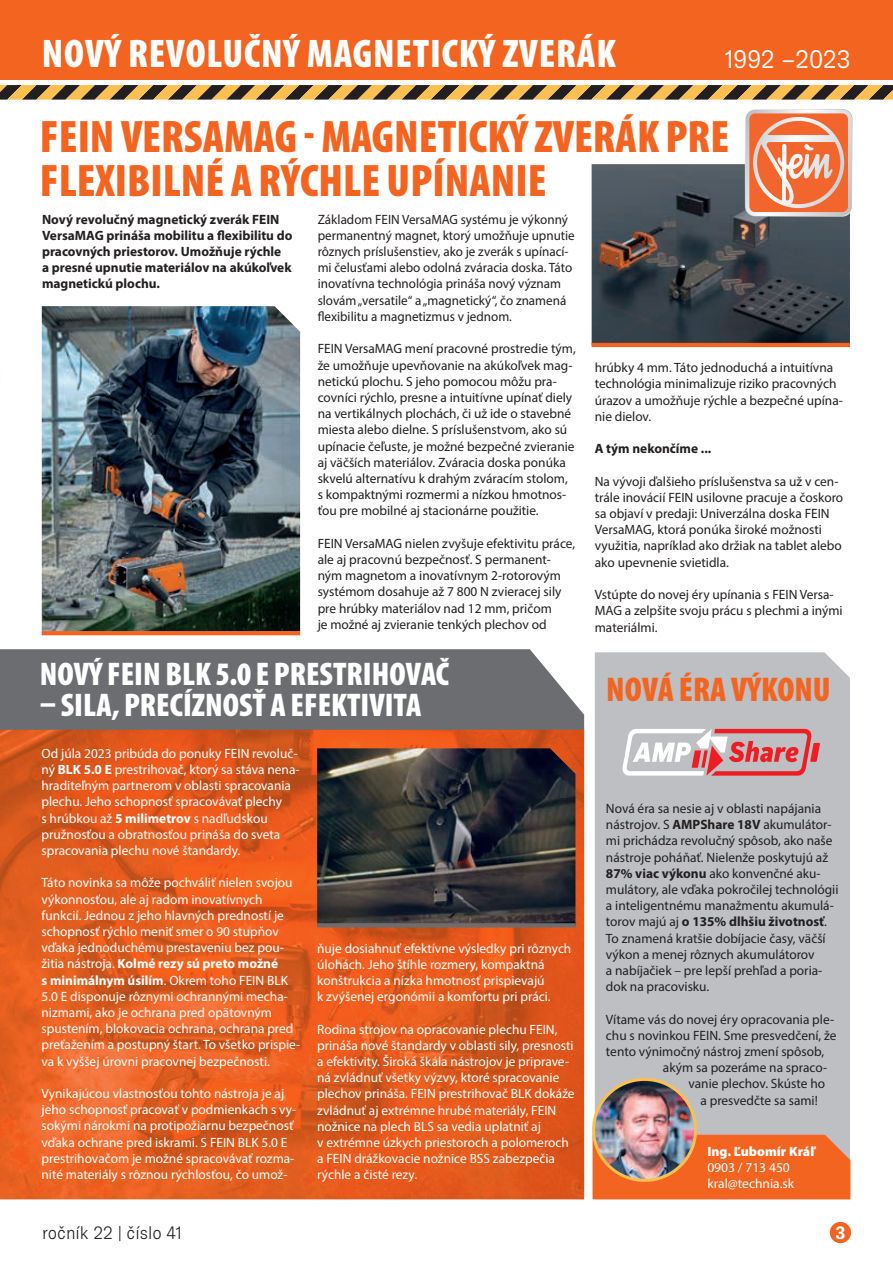
<style>
.page{position:relative;width:893px;height:1263px;background:#fff}
.page>*{position:absolute;margin:0;border:0;box-sizing:border-box;transform-origin:0 0}
.t1{font:900 condensed 45.75px/43.5px "Myriad Pro";color:#f36421}
.t2{font:900 condensed 40.05px "Myriad Pro";letter-spacing:.02em;color:#fff}
.t3{font:900 condensed 34.5px "Myriad Pro";color:#f36421}
.t4{font:900 condensed 32.85px "Myriad Pro";color:#fff}
.t5{font:25.5px "Brown Pro";color:#fff}
.t6{font:300 18px "Brown Pro";color:#231f20}
.t7{font:700 18px "Brown Pro";color:#fff}
.t8{font:13.5px/16.2px "Myriad Pro";color:#231f20}
.t9{font:13.5px/16.2px "Myriad Pro";color:#fff}
.t10{font:700 13.5px/16.2px "Myriad Pro";color:#231f20}
.t11{font:900 13.5px "Myriad Pro";color:#fff}
.s1{font-weight:700}
</style>
<div class="page">
<div style="left:595px;top:652px;width:255px;height:483px;background:#bebfc2"></div>
<div style="left:0;top:0;width:893px;height:79px;background:#f36421"></div>
<svg style="left:0;top:85px;width:893px;height:15px;background:#957540"></svg>
<img style="left:0;top:730px;width:584px;height:469px">
<div style="left:0;top:649px;width:584px;height:81px;background:#6c6d70"></div>
<svg style="left:622px;top:729px;width:198px;height:47px"></svg>
<div style="left:593px;top:1135px;width:257px;height:64px;background:#f36421"></div>
<img style="left:594px;top:1079px;width:102px;height:101px">
<div style="left:592px;top:1078px;width:105px;height:104px;border:3px solid #fdbf4f;border-radius:50%"></div>
<div style="left:830px;top:1222px;width:21px;height:21px;background:#f36421;border-radius:50%"></div>
<img style="left:317px;top:748px;width:258px;height:175px">
<hr style="left:317px;top:923px;width:258px;height:4px;background:#6c6d70">
<img style="left:592px;top:164px;width:258px;height:179px">
<hr style="left:591px;top:343px;width:259px;height:4px;background:#f36421">
<img style="left:42px;top:306px;width:258px;height:325px">
<hr style="left:42px;top:631px;width:258px;height:4px;background:#f36421">
<svg style="left:745px;top:109px;width:107px;height:108px;background:#eb9675"></svg>
<h2 class="t2" style="left:42px;top:28px;width:575px">NOVÝ REVOLUČNÝ MAGNETICKÝ ZVERÁK</h2>
<h3 class="t5" style="left:725px;top:45px;width:127px">1992 –2023</h3>
<h1 class="t1" style="left:40px;top:114px;width:691px">FEIN VERSAMAG - MAGNETICKÝ ZVERÁK PRE<br>FLEXIBILNÉ A RÝCHLE UPÍNANIE</h1>
<p class="t10" style="left:42px;top:211px;width:252px">Nový revolučný magnetický zverák FEIN VersaMAG prináša mobilitu a flexibilitu do pracovných priestorov. Umožňuje rýchle<br>a presné upnutie materiálov na akúkoľvek magnetickú plochu.</p>
<p class="t8" style="left:318px;top:211px;width:259px">Základom FEIN VersaMAG systému je výkonný permanentný magnet, ktorý umožňuje upnutie rôznych príslušenstiev, ako je zverák s upínací&shy;mi čelusťami alebo odolná zváracia doska. Táto inovatívna technológia prináša nový význam slovám „versatile“ a „magnetický“, čo znamená flexibilitu a magnetizmus v jednom.</p>
<p class="t8" style="left:318px;top:340px;width:260px">FEIN VersaMAG mení pracovné prostredie tým, že umožňuje upevňovanie na akúkoľvek mag&shy;netickú plochu. S jeho pomocou môžu pra&shy;covníci rýchlo, presne a intuitívne upínať diely na vertikálnych plochách, či už ide o stavebné miesta alebo dielne. S príslušenstvom, ako sú upínacie čeľuste, je možné bezpečné zvieranie aj väčších materiálov. Zváracia doska ponúka skvelú alternatívu k drahým zváracím stolom, s kompaktnými rozmermi a nízkou hmotnos&shy;ťou pre mobilné aj stacionárne použitie.</p>
<p class="t8" style="left:318px;top:535px;width:259px">FEIN VersaMAG nielen zvyšuje efektivitu práce, ale aj pracovnú bezpečnosť. S permanent&shy;ným magnetom a inovatívnym 2-rotorovým systémom dosahuje až 7 800 N zvieracej sily pre hrúbky materiálov nad 12 mm, pričom<br>je možné aj zvieranie tenkých plechov od</p>
<h3 class="t4" style="left:40px;top:653px;width:411px">NOVÝ FEIN BLK 5.0 E PRESTRIHOVAČ</h3>
<h3 class="t4" style="left:40px;top:684px;width:383px">– SILA, PRECÍZNOSŤ A EFEKTIVITA</h3>
<p class="t9" style="left:42px;top:745px;width:260px">Od júla 2023 pribúda do ponuky FEIN revoluč&shy;ný <span class="s1">BLK 5.0 E</span> prestrihovač, ktorý sa stáva nena&shy;hraditeľným partnerom v oblasti spracovania plechu. Jeho schopnosť spracovávať plechy<br>s hrúbkou až <span class="s1">5 milimetrov</span> s nadľudskou pružnosťou a obratnosťou prináša do sveta spracovania plechu nové štandardy.</p>
<p class="t9" style="left:42px;top:874px;width:260px">Táto novinka sa môže pochváliť nielen svojou výkonnosťou, ale aj radom inovatívnych funkcií. Jednou z jeho hlavných predností je schopnosť rýchlo meniť smer o 90 stupňov vďaka jednoduchému prestaveniu bez pou&shy;žitia nástroja. <span class="s1">Kolmé rezy sú preto možné<br>s minimálnym úsilím</span>. Okrem toho FEIN BLK 5.0 E disponuje rôznymi ochrannými mecha&shy;nizmami, ako je ochrana pred opätovným spustením, blokovacia ochrana, ochrana pred preťažením a postupný štart. To všetko prispie&shy;va k vyššej úrovni pracovnej bezpečnosti.</p>
<p class="t9" style="left:42px;top:1085px;width:256px">Vynikajúcou vlastnosťou tohto nástroja je aj jeho schopnosť pracovať v podmienkach s vy&shy;sokými nárokmi na protipožiarnu bezpečnosť vďaka ochrane pred iskrami. S FEIN BLK 5.0 E prestrihovačom je možné spracovávať rozma&shy;nité materiály s rôznou rýchlosťou, čo umož-</p>
<h3 class="t6" style="left:42px;top:1222px;width:141px">ročník 22 | číslo 41</h3>
<p class="t9" style="left:317px;top:940px;width:256px">ňuje dosiahnuť efektívne výsledky pri rôznych úlohách. Jeho štíhle rozmery, kompaktná konštrukcia a nízka hmotnosť prispievajú<br>k zvýšenej ergonómii a komfortu pri práci.</p>
<p class="t9" style="left:317px;top:1021px;width:259px">Rodina strojov na opracovanie plechu FEIN, prináša nové štandardy v oblasti sily, presnosti a efektivity. Široká škála nástrojov je priprave&shy;ná zvládnuť všetky výzvy, ktoré spracovanie plechov prináša. FEIN prestrihovač BLK dokáže zvládnuť aj extrémne hrubé materiály, FEIN nožnice na plech BLS sa vedia uplatniť aj<br>v extrémne úzkych priestoroch a polomeroch a FEIN drážkovacie nožnice BSS zabezpečia rýchle a čisté rezy.</p>
<p class="t8" style="left:595px;top:359px;width:250px">hrúbky 4 mm. Táto jednoduchá a intuitívna technológia minimalizuje riziko pracovných úrazov a umožňuje rýchle a bezpečné upína&shy;nie dielov.</p>
<p class="t10" style="left:595px;top:440px;width:118px">A tým nekončíme ...</p>
<p class="t8" style="left:595px;top:473px;width:250px">Na vývoji ďalšieho príslušenstva sa už v cen&shy;trále inovácií FEIN usilovne pracuje a čoskoro sa objaví v predaji: Univerzálna doska FEIN VersaMAG, ktorá ponúka široké možnosti využitia, napríklad ako držiak na tablet alebo ako upevnenie svietidla.</p>
<p class="t8" style="left:595px;top:586px;width:249px">Vstúpte do novej éry upínania s FEIN Versa-<br>MAG a zelpšite svoju prácu s plechmi a inými materiálmi.</p>
<h3 class="t3" style="left:606px;top:667px;width:226px">NOVÁ ÉRA VÝKONU</h3>
<p class="t8" style="left:606px;top:800px;width:234px">Nová éra sa nesie aj v oblasti napájania nástrojov. S <span class="s1">AMPShare 18V</span> akumulátor&shy;mi prichádza revolučný spôsob, ako naše nástroje poháňať. Nielenže poskytujú až <span class="s1">87% viac výkonu</span> ako konvenčné aku&shy;mulátory, ale vďaka pokročilej technológii a inteligentnému manažmentu akumulá&shy;torov majú aj <span class="s1">o 135% dlhšiu životnosť</span>.<br>To znamená kratšie dobíjacie časy, väčší výkon a menej rôznych akumulátorov<br>a nabíjačiek – pre lepší prehľad a poria&shy;dok na pracovisku.</p>
<p class="t8" style="left:606px;top:1011px;width:230px">Vítame vás do novej éry opracovania ple-</p>
<p class="t8" style="left:606px;top:1027px;width:232px">chu s novinkou FEIN. Sme presvedčení, že</p>
<p class="t8" style="left:606px;top:1043px;width:220px">tento výnimočný nástroj zmení spôsob,</p>
<p class="t8" style="left:663px;top:1059px;width:166px">akým sa pozeráme na spraco-</p>
<p class="t8" style="left:688px;top:1075px;width:138px">vanie plechov. Skúste ho</p>
<p class="t8" style="left:700px;top:1092px;width:119px">a presvedčte sa sami!</p>
<p class="t11" style="left:707px;top:1142px;width:109px">Ing. Ľubomír Kráľ</p>
<p class="t9" style="left:707px;top:1159px;width:88px">0903 / 713 450 kral@technia.sk</p>
<h3 class="t7" style="left:835px;top:1223px;width:11px">3</h3>
</div>
